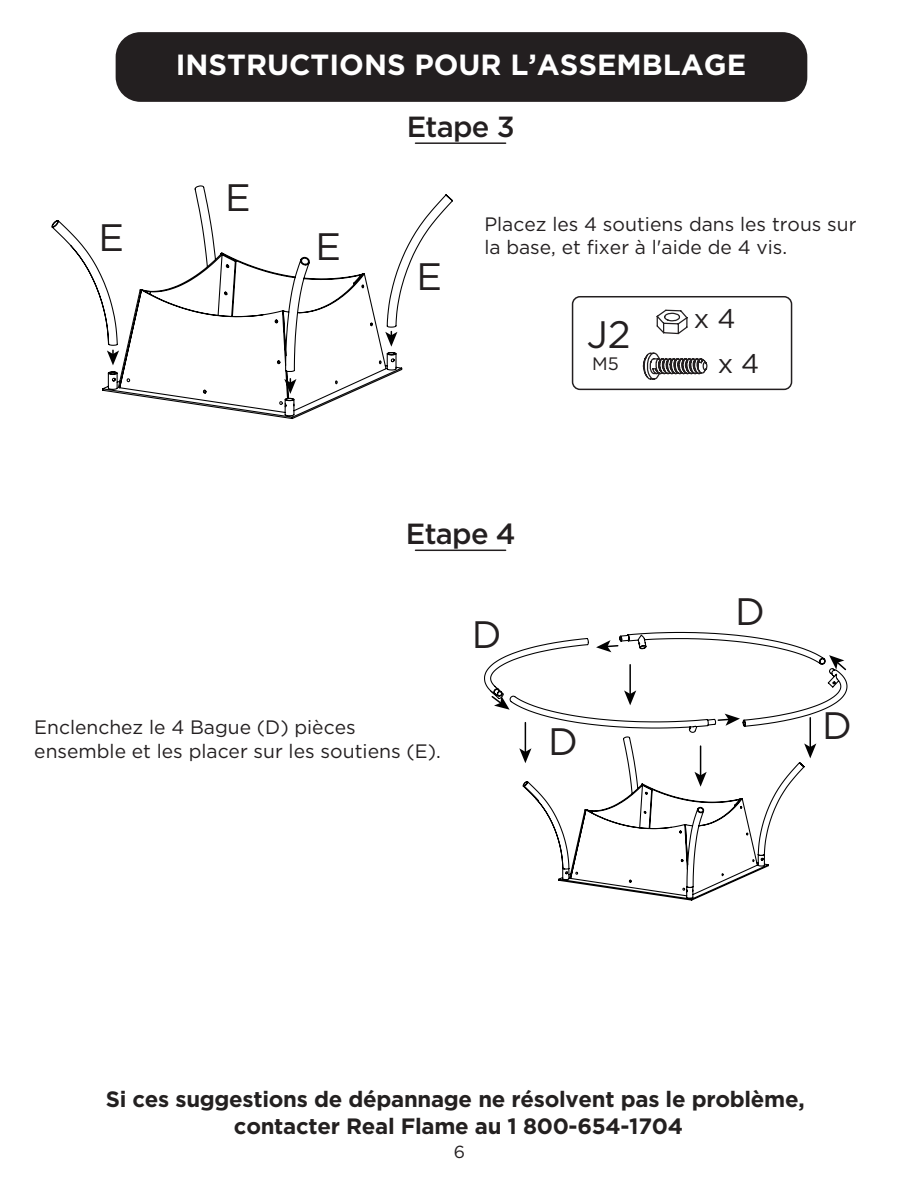
<style>
.page{position:relative;width:918px;height:1188px;background:#fff}
.page>*{position:absolute;margin:0;border:0;box-sizing:border-box;transform-origin:0 0}
.t1{font:38.25px "Gotham";color:#231f20}
.t2{font:700 29.1px "Gotham";color:#fff}
.t3{font:500 29.1px "Gotham";letter-spacing:-.025em;color:#231f20}
.t4{font:27px/45px "Gotham";color:#231f20}
.t5{font:700 22.2px/26.7px "Gotham";letter-spacing:-.015em;color:#232020;text-align:center}
.t6{font:19.35px/23.2px "Gotham";color:#231f20}
.t7{font:18px "Gotham";color:#231f20}
.t8{font:17.4px "Gotham";color:#231f20}
.s1{font-size:19.5px}
</style>
<div class="page">
<div style="left:116px;top:32px;width:691px;height:70px;background:#231f20;border-radius:25px"></div>
<hr style="left:416px;top:142px;width:90px;height:2px;background:#231f20">
<hr style="left:416px;top:550px;width:90px;height:1px;background:#231f20">
<svg style="left:51px;top:185px;width:402px;height:234px"></svg>
<svg style="left:107px;top:350px;width:12px;height:15px"></svg>
<svg style="left:284px;top:379px;width:12px;height:15px"></svg>
<svg style="left:385px;top:332px;width:12px;height:15px"></svg>
<svg style="left:484px;top:631px;width:364px;height:270px"></svg>
<svg style="left:490px;top:695px;width:20px;height:15px"></svg>
<svg style="left:596px;top:640px;width:23px;height:12px"></svg>
<svg style="left:717px;top:714px;width:23px;height:12px"></svg>
<svg style="left:829px;top:655px;width:19px;height:17px"></svg>
<hr style="left:525px;top:723px;width:1px;height:30px;background:#010101">
<svg style="left:519px;top:748px;width:12px;height:15px"></svg>
<hr style="left:629px;top:665px;width:2px;height:30px;background:#010101">
<svg style="left:624px;top:690px;width:12px;height:15px"></svg>
<hr style="left:700px;top:746px;width:1px;height:30px;background:#010101">
<svg style="left:694px;top:772px;width:13px;height:15px"></svg>
<hr style="left:810px;top:718px;width:1px;height:30px;background:#010101">
<svg style="left:804px;top:743px;width:12px;height:15px"></svg>
<svg style="left:656px;top:309px;width:32px;height:26px"></svg>
<svg style="left:642px;top:352px;width:66px;height:28px"></svg>
<div style="left:572px;top:296px;width:220px;height:94px;border:2px solid #231f20;border-radius:8px"></div>
<h2 class="t2" style="left:176px;top:45px;width:572px">INSTRUCTIONS POUR L’ASSEMBLAGE</h2>
<h1 class="t1" style="left:225px;top:173px;width:27px">E</h1>
<h1 class="t1" style="left:98px;top:213px;width:27px">E</h1>
<h1 class="t1" style="left:315px;top:222px;width:27px">E</h1>
<h2 class="t3" style="left:407px;top:108px;width:109px">Etape 3</h2>
<h1 class="t1" style="left:417px;top:252px;width:27px">E</h1>
<p class="t6" style="left:484px;top:212px;width:374px">Placez les 4 <span class="s1">soutiens</span> dans les trous sur la base, et fixer à l'aide de 4 vis.</p>
<h1 class="t1" style="left:587px;top:310px;width:46px">J2</h1>
<p class="t7" style="left:592px;top:352px;width:28px">M5</p>
<h3 class="t4" style="left:718px;top:296px;width:43px;text-indent:-24px">x 4<br>x 4</h3>
<h2 class="t3" style="left:406px;top:515px;width:111px">Etape 4</h2>
<h1 class="t1" style="left:472px;top:610px;width:31px">D</h1>
<h1 class="t1" style="left:735px;top:586px;width:31px">D</h1>
<p class="t6" style="left:34px;top:715px;width:408px">Enclenchez le 4 Bague (D) pièces ensemble et les placer sur les <span class="s1">soutiens</span> (E).</p>
<h1 class="t1" style="left:548px;top:717px;width:31px">D</h1>
<h1 class="t1" style="left:822px;top:701px;width:31px">D</h1>
<p class="t5" style="left:106px;top:1086px;width:700px">Si ces suggestions de dépannage ne résolvent pas le problème, contacter Real Flame au 1 800-654-1704</p>
<p class="t8" style="left:454px;top:1141px;width:13px">6</p>
</div>
